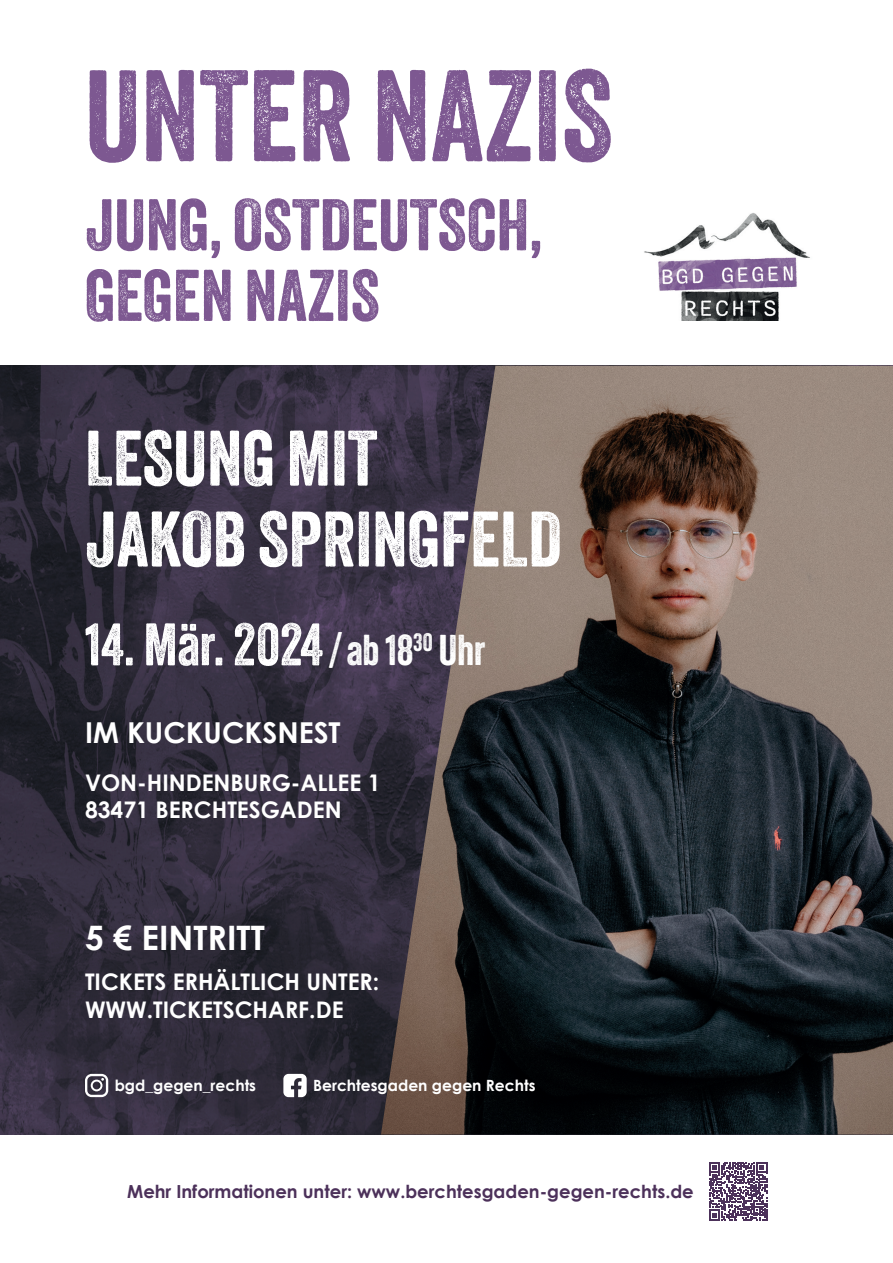
<style>
.page{position:relative;width:893px;height:1263px;background:#fff}
.page>*{position:absolute;margin:0;border:0;box-sizing:border-box;transform-origin:0 0}
.t1{font:125.7px "Veneer";color:#7d5891}
.t2{font:75.9px/80.8px "Veneer";color:#fff}
.t3{font:70.65px/70.7px "Veneer";color:#7d5891}
.t4{font:57.9px "Veneer";color:#fff}
.t5{font:700 33.75px "Century Gothic";color:#fff}
.t6{font:700 28.8px "Century Gothic";color:#fff}
.t7{font:700 22.95px/27.5px "Century Gothic";color:#fff}
.t8{font:700 18px "Century Gothic";color:#4c315a}
.t9{font:700 15.45px "Century Gothic";color:#fff}
.s1{font-size:41.85px}
</style>
<div class="page">
<img style="left:0;top:366px;width:381px;height:768px">
<img style="left:381px;top:366px;width:512px;height:768px">
<img style="left:644px;top:213px;width:166px;height:108px">
<svg style="left:85px;top:1074px;width:23px;height:23px"></svg>
<svg style="left:283px;top:1074px;width:24px;height:23px"></svg>
<svg style="left:709px;top:1162px;width:58px;height:59px"></svg>
<h1 class="t1" style="left:85px;top:40px;width:529px">UNTER NAZIS</h1>
<h3 class="t3" style="left:85px;top:189px;width:459px">JUNG, OSTDEUTSCH,<br>GEGEN NAZIS</h3>
<h2 class="t2" style="left:85px;top:417px;width:478px">LESUNG MIT<br>JAKOB SPRINGFELD</h2>
<h3 class="t4" style="left:85px;top:609px;width:402px">14. Mär. 2024 <span class="s1">/ ab 18</span><sup>30</sup> <span class="s1">Uhr</span></h3>
<p class="t6" style="left:85px;top:710px;width:257px">IM KUCKUCKSNEST</p>
<p class="t7" style="left:85px;top:768px;width:297px">VON-HINDENBURG-ALLEE 1<br>83471 BERCHTESGADEN</p>
<h3 class="t5" style="left:85px;top:912px;width:181px">5 € EINTRITT</h3>
<p class="t7" style="left:85px;top:967px;width:296px">TICKETS ERHÄLTLICH UNTER:<br>WWW.TICKETSCHARF.DE</p>
<p class="t9" style="left:115px;top:1074px;width:143px">bgd_gegen_rechts</p>
<p class="t9" style="left:313px;top:1074px;width:224px">Berchtesgaden gegen Rechts</p>
<p class="t8" style="left:127px;top:1178px;width:568px">Mehr Informationen unter: www.berchtesgaden-gegen-rechts.de</p>
</div>
